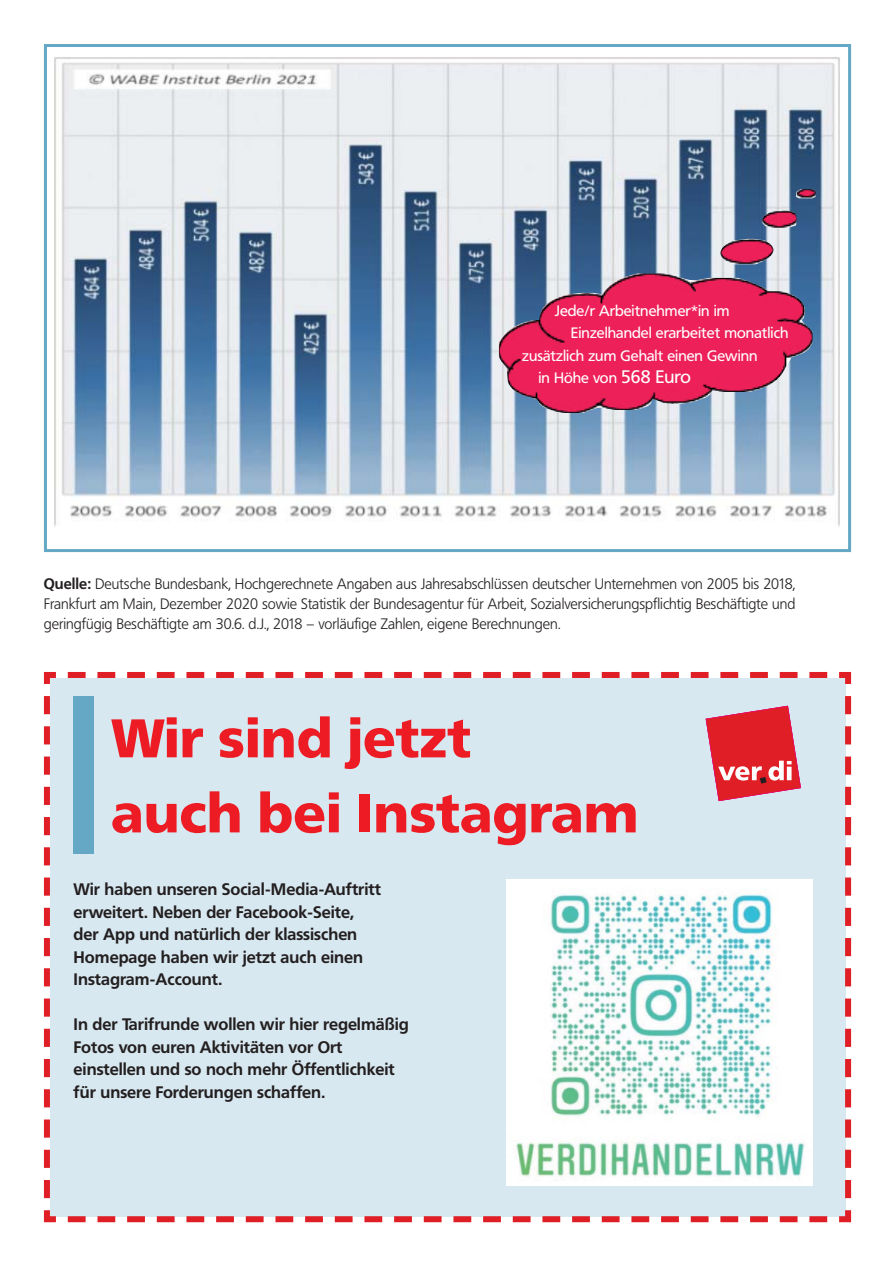
<style>
.page{position:relative;width:896px;height:1262px;background:#fff}
.page>*{position:absolute;margin:0;border:0;box-sizing:border-box;transform-origin:0 0}
.t1{font:900 54px/75px "Frutiger BQ";color:#ed1c24}
.t2{font:700 16.5px/22.5px "Frutiger BQ";color:#231f20}
.t3{font:300 15px/20.2px "Frutiger BQ";color:#231f20;text-align:justify}
.t4{font:15px "Frutiger BQ";color:#fff}
.s1{font-size:18px}
.s2{font-weight:700}
</style>
<div class="page">
<svg style="left:43px;top:672px;width:809px;height:551px"></svg>
<img style="left:54px;top:57px;width:786px;height:469px">
<div style="left:44px;top:44px;width:807px;height:508px;border:3px solid #64a8c5"></div>
<img style="left:499px;top:189px;width:316px;height:224px">
<p class="t4" style="left:555px;top:304px;width:176px">Jede/r Arbeitnehmer*in im</p>
<p class="t4" style="left:571px;top:327px;width:219px">Einzelhandel erarbeitet monatlich</p>
<p class="t4" style="left:522px;top:349px;width:237px">zusätzlich zum Gehalt einen Gewinn</p>
<p class="t4" style="left:538px;top:372px;width:154px">in Höhe von <span class="s1">568 Euro</span></p>
<p class="t3" style="left:44px;top:574px;width:753px"><span class="s2">Quelle:</span> Deutsche Bundesbank, Hochgerechnete Angaben aus Jahresabschlüssen deutscher Unternehmen von 2005 bis 2018, Frankfurt am Main, Dezember 2020 sowie Statistik der Bundesagentur für Arbeit, Sozialversicherungspflichtig Beschäftigte und geringfügig Beschäftigte am 30.6. d.J., 2018 – vorläufige Zahlen, eigene Berechnungen.</p>
<h1 class="t1" style="left:111px;top:705px;width:529px">Wir sind jetzt<br>auch bei Instagram</h1>
<p class="t2" style="left:74px;top:879px;width:309px">Wir haben unseren Social-Media-Auftritt erweitert. Neben der Facebook-Seite, der App und natürlich der klassischen Homepage haben wir jetzt auch einen Instagram-Account.</p>
<p class="t2" style="left:74px;top:1014px;width:337px">In der Tarifrunde wollen wir hier regelmäßig Fotos von euren Aktivitäten vor Ort einstellen und so noch mehr Öffentlichkeit für unsere Forderungen schaffen.</p>
</div>
